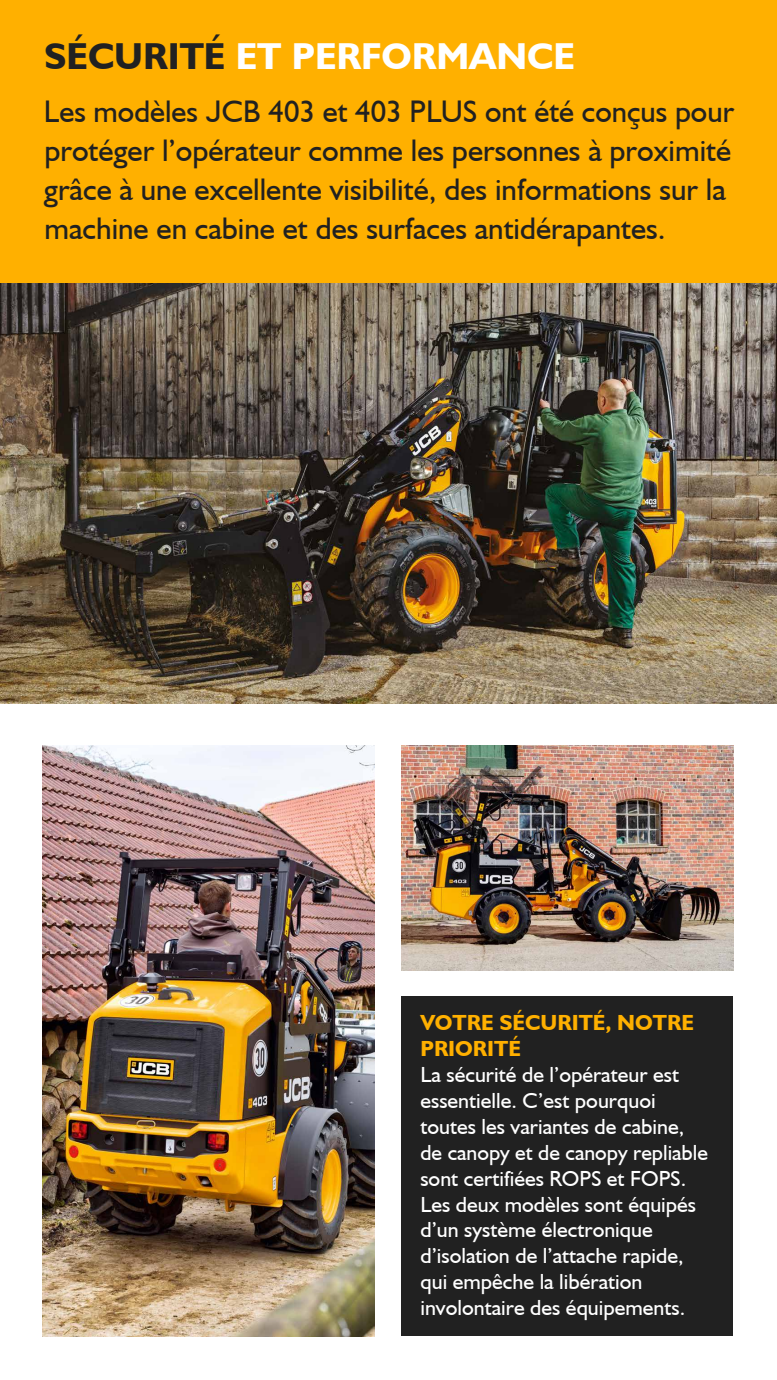
<style>
.page{position:relative;width:777px;height:1380px;background:#fff}
.page>*{position:absolute;margin:0;border:0;box-sizing:border-box;transform-origin:0 0}
.t1{font:700 37.5px "JCB Euro";color:#fff}
.t2{font:31.25px/39.1px "JCB Euro Roman";color:#212121}
.t3{font:21.88px/25.9px "JCB Euro Roman";color:#fff}
.t4{font:700 21.88px/25.9px "JCB Euro";color:#ffb000}
.s1{color:#212121}
</style>
<div class="page">
<img style="left:0;top:282px;width:776px;height:422px">
<div style="left:0;top:0;width:776px;height:282px;background:#ffb000"></div>
<div style="left:401px;top:996px;width:331px;height:340px;background:#212121"></div>
<img style="left:42px;top:745px;width:332px;height:591px">
<img style="left:401px;top:745px;width:331px;height:225px">
<h1 class="t1" style="left:44px;top:33px;width:532px"><span class="s1">SÉCURITÉ</span> ET PERFORMANCE</h1>
<h2 class="t2" style="left:44px;top:91px;width:691px">Les modèles JCB 403 et 403 PLUS ont été conçus pour protéger l’opérateur comme les personnes à proximité grâce à une excellente visibilité, des informations sur la machine en cabine et des surfaces antidérapantes.</h2>
<p class="t4" style="left:420px;top:1009px;width:275px">VOTRE SÉCURITÉ, NOTRE<br>PRIORITÉ</p>
<p class="t3" style="left:420px;top:1061px;width:289px">La sécurité de l’opérateur est essentielle. C’est pourquoi toutes les variantes de cabine, de canopy et de canopy repliable sont certifiées ROPS et FOPS.<br>Les deux modèles sont équipés d’un système électronique d’isolation de l’attache rapide, qui empêche la libération involontaire des équipements.</p>
</div>
